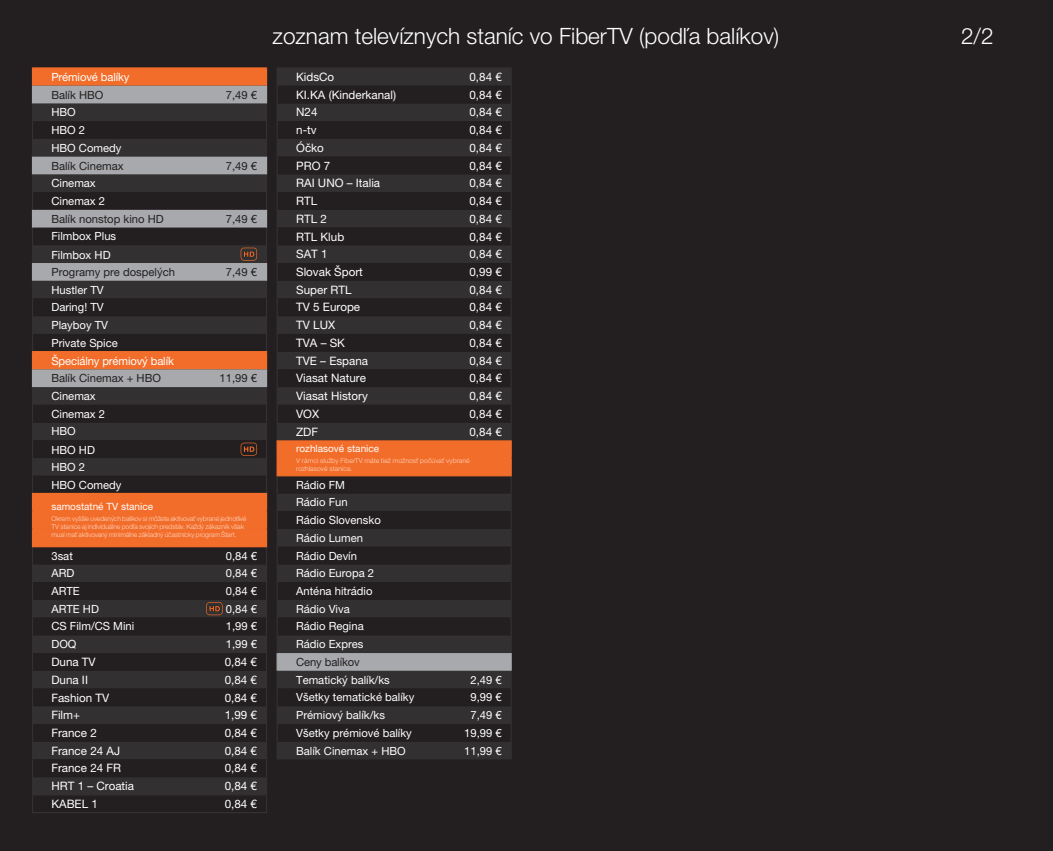
<style>
.page{position:relative;width:1053px;height:851px;background:#fff}
.page>*{position:absolute;margin:0;border:0;box-sizing:border-box;transform-origin:0 0}
.t1{font:300 22.5px "Helvetica Neue LT Pro";color:#fff}
.t2{font:11.62px "Helvetica Neue LT Pro";color:#fff}
.t3{font:11.25px/17.8px "Helvetica Neue LT Pro";color:#fff}
.t4{font:11.25px/17.8px "Helvetica Neue LT Pro";color:#231f20}
.t5{font:10px "Helvetica Neue LT Pro";color:#fff}
.t6{font:300 6.75px/8.1px "Helvetica Neue LT Pro";letter-spacing:-.015em;color:#fdd9c4}
.t7{font:300 6.75px/8.1px "Helvetica Neue LT Pro";letter-spacing:.01em;color:#fdd9c4}
.s1{color:#231f20}
.s2{color:#fff}
</style>
<div class="page">
<div style="left:0;top:0;width:1052px;height:850px;background:#231f20"></div>
<svg style="left:33px;top:69px;width:477px;height:17px;background:#904e2e"></svg>
<svg style="left:33px;top:86px;width:477px;height:708px"></svg>
<svg style="left:33px;top:440px;width:477px;height:106px"></svg>
<hr style="left:276px;top:67px;width:235px;height:2px;background:#323031">
<hr style="left:32px;top:67px;width:235px;height:2px;background:#f36d2a">
<hr style="left:32px;top:351px;width:235px;height:1px;background:#f36d2a">
<hr style="left:32px;top:794px;width:235px;height:1px;background:#323031">
<hr style="left:32px;top:811px;width:235px;height:2px;background:#323031">
<hr style="left:276px;top:457px;width:235px;height:1px;background:#f36d2a">
<svg style="left:510px;top:69px;width:2px;height:690px"></svg>
<hr style="left:276px;top:475px;width:235px;height:1px;background:#f36d2a">
<hr style="left:32px;top:493px;width:235px;height:1px;background:#f36d2a">
<hr style="left:32px;top:510px;width:235px;height:1px;background:#f36d2a">
<hr style="left:32px;top:528px;width:235px;height:1px;background:#f36d2a">
<hr style="left:32px;top:546px;width:235px;height:1px;background:#f36d2a">
<svg style="left:32px;top:69px;width:1px;height:742px"></svg>
<svg style="left:266px;top:67px;width:12px;height:744px"></svg>
<svg style="left:241px;top:247px;width:16px;height:13px"></svg>
<svg style="left:241px;top:442px;width:16px;height:13px"></svg>
<svg style="left:206px;top:602px;width:16px;height:13px"></svg>
<p class="t3" style="left:51px;top:69px;width:80px">Prémiové balíky<br><span class="s1">Balík HBO</span></p>
<p class="t3" style="left:51px;top:105px;width:74px">HBO<br>HBO 2<br>HBO Comedy<br><span class="s1">Balík Cinemax</span></p>
<p class="t4" style="left:51px;top:176px;width:114px"><span class="s2">Cinemax<br>Cinemax 2<br></span>Balík nonstop kino HD</p>
<p class="t4" style="left:226px;top:87px;width:33px">7,49 €</p>
<p class="t4" style="left:226px;top:158px;width:33px">7,49 €</p>
<p class="t4" style="left:226px;top:211px;width:33px">7,49 €</p>
<p class="t3" style="left:51px;top:228px;width:66px;line-height:18.4px">Filmbox Plus<br>Filmbox HD</p>
<p class="t4" style="left:51px;top:264px;width:125px">Programy pre dospelých</p>
<p class="t4" style="left:226px;top:264px;width:33px">7,49 €</p>
<p class="t3" style="left:51px;top:282px;width:124px">Hustler TV<br>Daring! TV<br>Playboy TV<br>Private Spice<br>Špeciálny prémiový balík<br><span class="s1">Balík Cinemax + HBO</span></p>
<p class="t4" style="left:219px;top:371px;width:39px">11,99 €</p>
<p class="t3" style="left:51px;top:388px;width:55px">Cinemax<br>Cinemax 2<br>HBO<br>HBO HD</p>
<p class="t3" style="left:51px;top:459px;width:72px">HBO 2<br>HBO Comedy</p>
<p class="t5" style="left:51px;top:503px;width:103px">samostatné TV stanice</p>
<p class="t6" style="left:51px;top:515px;width:196px">Okrem vyššie uvedených balíkov si môžete aktivovať vybrané jednotlivé<br>TV stanice aj individuálne podľa svojich predstáv. Každý zákazník však musí mať aktivovaný minimálne základný účastnícky program Štart.</p>
<p class="t3" style="left:51px;top:548px;width:23px">3sat</p>
<p class="t3" style="left:226px;top:548px;width:33px">0,84 €</p>
<p class="t3" style="left:51px;top:565px;width:24px">ARD</p>
<p class="t3" style="left:226px;top:565px;width:33px">0,84 €</p>
<p class="t3" style="left:51px;top:583px;width:30px">ARTE</p>
<p class="t3" style="left:226px;top:583px;width:33px">0,84 €</p>
<p class="t3" style="left:51px;top:601px;width:49px">ARTE HD</p>
<p class="t3" style="left:226px;top:601px;width:33px">0,84 €</p>
<p class="t3" style="left:51px;top:619px;width:84px">CS Film/CS Mini</p>
<p class="t3" style="left:226px;top:619px;width:33px">1,99 €</p>
<p class="t3" style="left:51px;top:636px;width:27px">DOQ</p>
<p class="t3" style="left:226px;top:636px;width:33px">1,99 €</p>
<p class="t2" style="left:51px;top:657px;width:46px">Duna TV</p>
<p class="t2" style="left:225px;top:657px;width:34px">0,84 €</p>
<p class="t2" style="left:51px;top:675px;width:38px">Duna II</p>
<p class="t2" style="left:225px;top:675px;width:34px">0,84 €</p>
<p class="t2" style="left:51px;top:693px;width:59px">Fashion TV</p>
<p class="t2" style="left:225px;top:693px;width:34px">0,84 €</p>
<p class="t2" style="left:51px;top:710px;width:30px">Film+</p>
<p class="t2" style="left:225px;top:710px;width:34px">1,99 €</p>
<p class="t2" style="left:51px;top:728px;width:47px">France 2</p>
<p class="t2" style="left:225px;top:728px;width:34px">0,84 €</p>
<p class="t2" style="left:51px;top:746px;width:70px">France 24 AJ</p>
<p class="t2" style="left:225px;top:746px;width:34px">0,84 €</p>
<p class="t2" style="left:51px;top:764px;width:71px">France 24 FR</p>
<p class="t2" style="left:225px;top:764px;width:34px">0,84 €</p>
<p class="t2" style="left:51px;top:781px;width:84px">HRT 1 – Croatia</p>
<p class="t2" style="left:225px;top:781px;width:34px">0,84 €</p>
<p class="t2" style="left:51px;top:799px;width:48px">KABEL 1</p>
<p class="t2" style="left:225px;top:799px;width:34px">0,84 €</p>
<p class="t1" style="left:272px;top:28px;width:508px">zoznam televíznych staníc vo FiberTV (podľa balíkov)</p>
<p class="t1" style="left:961px;top:28px;width:34px">2/2</p>
<p class="t2" style="left:296px;top:73px;width:40px">KidsCo</p>
<p class="t2" style="left:469px;top:73px;width:34px">0,84 €</p>
<p class="t2" style="left:296px;top:90px;width:101px">KI.KA (Kinderkanal)</p>
<p class="t2" style="left:469px;top:90px;width:34px">0,84 €</p>
<p class="t2" style="left:296px;top:108px;width:23px">N24</p>
<p class="t2" style="left:469px;top:108px;width:34px">0,84 €</p>
<p class="t2" style="left:296px;top:126px;width:22px">n-tv</p>
<p class="t2" style="left:469px;top:126px;width:34px">0,84 €</p>
<p class="t2" style="left:296px;top:144px;width:29px">Óčko</p>
<p class="t2" style="left:469px;top:144px;width:34px">0,84 €</p>
<p class="t2" style="left:296px;top:161px;width:36px">PRO 7</p>
<p class="t2" style="left:469px;top:161px;width:34px">0,84 €</p>
<p class="t2" style="left:296px;top:179px;width:85px">RAI UNO – Italia</p>
<p class="t2" style="left:469px;top:179px;width:34px">0,84 €</p>
<p class="t2" style="left:296px;top:197px;width:23px">RTL</p>
<p class="t2" style="left:469px;top:197px;width:34px">0,84 €</p>
<p class="t2" style="left:296px;top:214px;width:32px">RTL 2</p>
<p class="t2" style="left:469px;top:214px;width:34px">0,84 €</p>
<p class="t2" style="left:296px;top:232px;width:49px">RTL Klub</p>
<p class="t2" style="left:469px;top:232px;width:34px">0,84 €</p>
<p class="t2" style="left:296px;top:250px;width:33px">SAT 1</p>
<p class="t2" style="left:469px;top:250px;width:34px">0,84 €</p>
<p class="t2" style="left:296px;top:268px;width:68px">Slovak Šport</p>
<p class="t2" style="left:469px;top:268px;width:34px">0,99 €</p>
<p class="t2" style="left:296px;top:285px;width:57px">Super RTL</p>
<p class="t2" style="left:469px;top:285px;width:34px">0,84 €</p>
<p class="t2" style="left:296px;top:303px;width:65px">TV 5 Europe</p>
<p class="t2" style="left:469px;top:303px;width:34px">0,84 €</p>
<p class="t2" style="left:296px;top:321px;width:40px">TV LUX</p>
<p class="t2" style="left:469px;top:321px;width:34px">0,84 €</p>
<p class="t2" style="left:296px;top:338px;width:50px">TVA – SK</p>
<p class="t2" style="left:469px;top:338px;width:34px">0,84 €</p>
<p class="t2" style="left:296px;top:356px;width:73px">TVE – Espana</p>
<p class="t2" style="left:469px;top:356px;width:34px">0,84 €</p>
<p class="t2" style="left:296px;top:374px;width:71px">Viasat Nature</p>
<p class="t2" style="left:469px;top:374px;width:34px">0,84 €</p>
<p class="t2" style="left:296px;top:392px;width:73px">Viasat History</p>
<p class="t2" style="left:469px;top:392px;width:34px">0,84 €</p>
<p class="t2" style="left:296px;top:409px;width:25px">VOX</p>
<p class="t2" style="left:469px;top:409px;width:34px">0,84 €</p>
<p class="t2" style="left:296px;top:427px;width:23px">ZDF</p>
<p class="t2" style="left:469px;top:427px;width:34px">0,84 €</p>
<p class="t5" style="left:296px;top:445px;width:84px">rozhlasové stanice</p>
<p class="t7" style="left:296px;top:457px;width:175px">V rámci služby FiberTV máte tiež možnosť počúvať vybrané rozhlasové stanice.</p>
<p class="t3" style="left:296px;top:477px;width:95px">Rádio FM<br>Rádio Fun<br>Rádio Slovensko<br>Rádio Lumen<br>Rádio Devín<br>Rádio Europa 2<br>Anténa hitrádio<br>Rádio Viva<br>Rádio Regina<br>Rádio Expres<br><span class="s1">Ceny balíkov<br></span>Tematický balík/ks</p>
<p class="t3" style="left:470px;top:672px;width:33px">2,49 €</p>
<p class="t3" style="left:296px;top:689px;width:120px">Všetky tematické balíky</p>
<p class="t3" style="left:470px;top:689px;width:33px">9,99 €</p>
<p class="t3" style="left:296px;top:707px;width:90px">Prémiový balík/ks</p>
<p class="t3" style="left:470px;top:707px;width:33px">7,49 €</p>
<p class="t3" style="left:296px;top:725px;width:117px">Všetky prémiové balíky</p>
<p class="t3" style="left:464px;top:725px;width:39px">19,99 €</p>
<p class="t3" style="left:296px;top:743px;width:111px">Balík Cinemax + HBO</p>
<p class="t3" style="left:464px;top:743px;width:39px">11,99 €</p>
</div>
